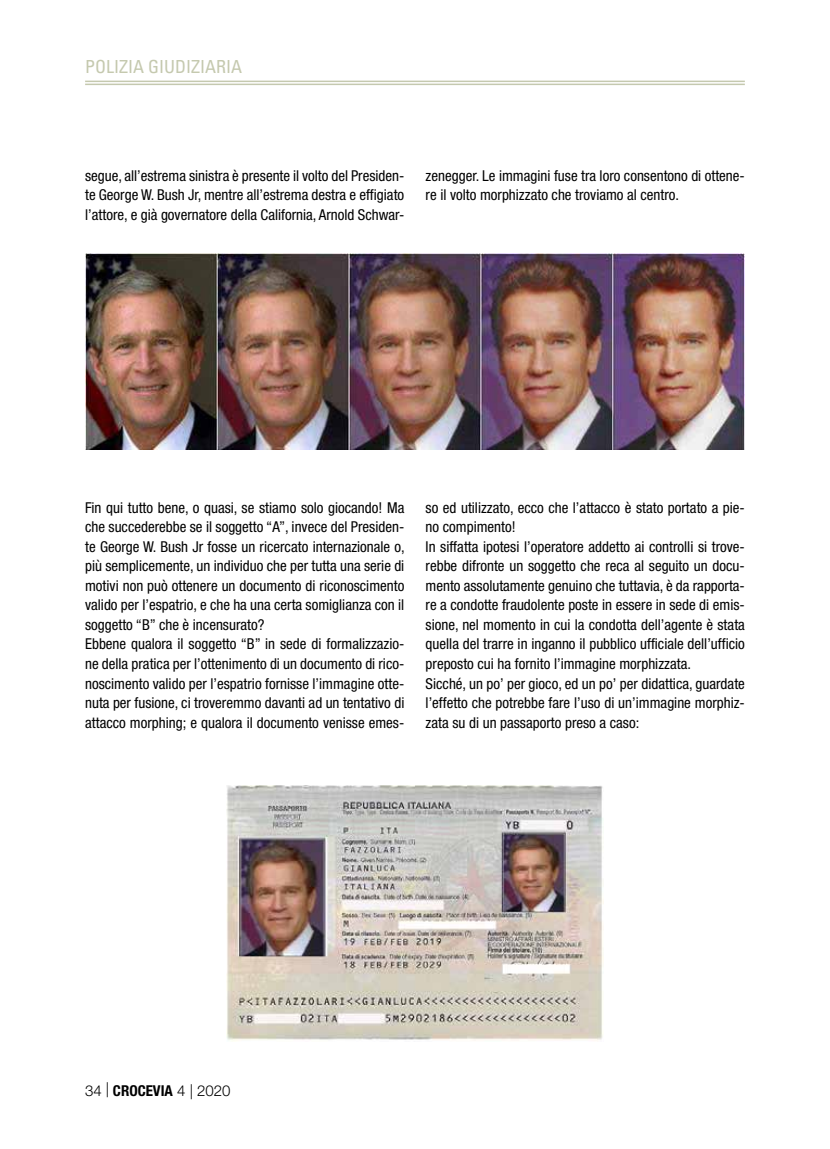
<style>
.page{position:relative;width:830px;height:1149px;background:#fff}
.page>*{position:absolute;margin:0;border:0;box-sizing:border-box;transform-origin:0 0}
.t1{font:condensed 18px "Univers LT Std";color:#c5c9af}
.t2{font:condensed 15px/19.5px "Helvetica Neue LT Std";color:#000}
.t3{font:300 15px "Helvetica Neue LT Std";color:#000}
.s1{font-weight:700;font-stretch:condensed}
</style>
<div class="page">
<hr style="left:85px;top:81px;width:659px;height:1px;background:#c5c9af">
<hr style="left:85px;top:84px;width:659px;height:1px;background:#c5c9af">
<img style="left:85px;top:253px;width:659px;height:196px">
<img style="left:226px;top:785px;width:377px;height:255px">
<p class="t1" style="left:85px;top:55px;width:159px">POLIZIA GIUDIZIARIA</p>
<p class="t2" style="left:85px;top:166px;width:320px;text-align:justify">segue, all’estrema sinistra è presente il volto del Presiden&shy;te George W. Bush Jr, mentre all’estrema destra e effigiato l’attore, e già governatore della California, Arnold Schwar-</p>
<p class="t2" style="left:425px;top:166px;width:320px">zenegger. Le immagini fuse tra loro consentono di ottene&shy;re il volto morphizzato che troviamo al centro.</p>
<p class="t2" style="left:85px;top:497px;width:321px">Fin qui tutto bene, o quasi, se stiamo solo giocando! Ma che succederebbe se il soggetto “A”, invece del Presiden&shy;te George W. Bush Jr fosse un ricercato internazionale o, più semplicemente, un individuo che per tutta una serie di motivi non può ottenere un documento di riconoscimento valido per l’espatrio, e che ha una certa somiglianza con il soggetto “B” che è incensurato?<br>Ebbene qualora il soggetto “B” in sede di formalizzazio&shy;ne della pratica per l’ottenimento di un documento di rico&shy;noscimento valido per l’espatrio fornisse l’immagine otte&shy;nuta per fusione, ci troveremmo davanti ad un tentativo di attacco morphing; e qualora il documento venisse emes-</p>
<p class="t2" style="left:425px;top:497px;width:320px">so ed utilizzato, ecco che l’attacco è stato portato a pie&shy;no compimento!<br>In siffatta ipotesi l’operatore addetto ai controlli si trove&shy;rebbe difronte un soggetto che reca al seguito un docu&shy;mento assolutamente genuino che tuttavia, è da rapporta&shy;re a condotte fraudolente poste in essere in sede di emis&shy;sione, nel momento in cui la condotta dell’agente è stata quella del trarre in inganno il pubblico ufficiale dell’ufficio preposto cui ha fornito l’immagine morphizzata.<br>Sicché, un po’ per gioco, ed un po’ per didattica, guardate l’effetto che potrebbe fare l’uso di un’immagine morphiz&shy;zata su di un passaporto preso a caso:</p>
<p class="t3" style="left:85px;top:1080px;width:147px">34 | <span class="s1">CROCEVIA</span> 4 | 2020</p>
</div>
